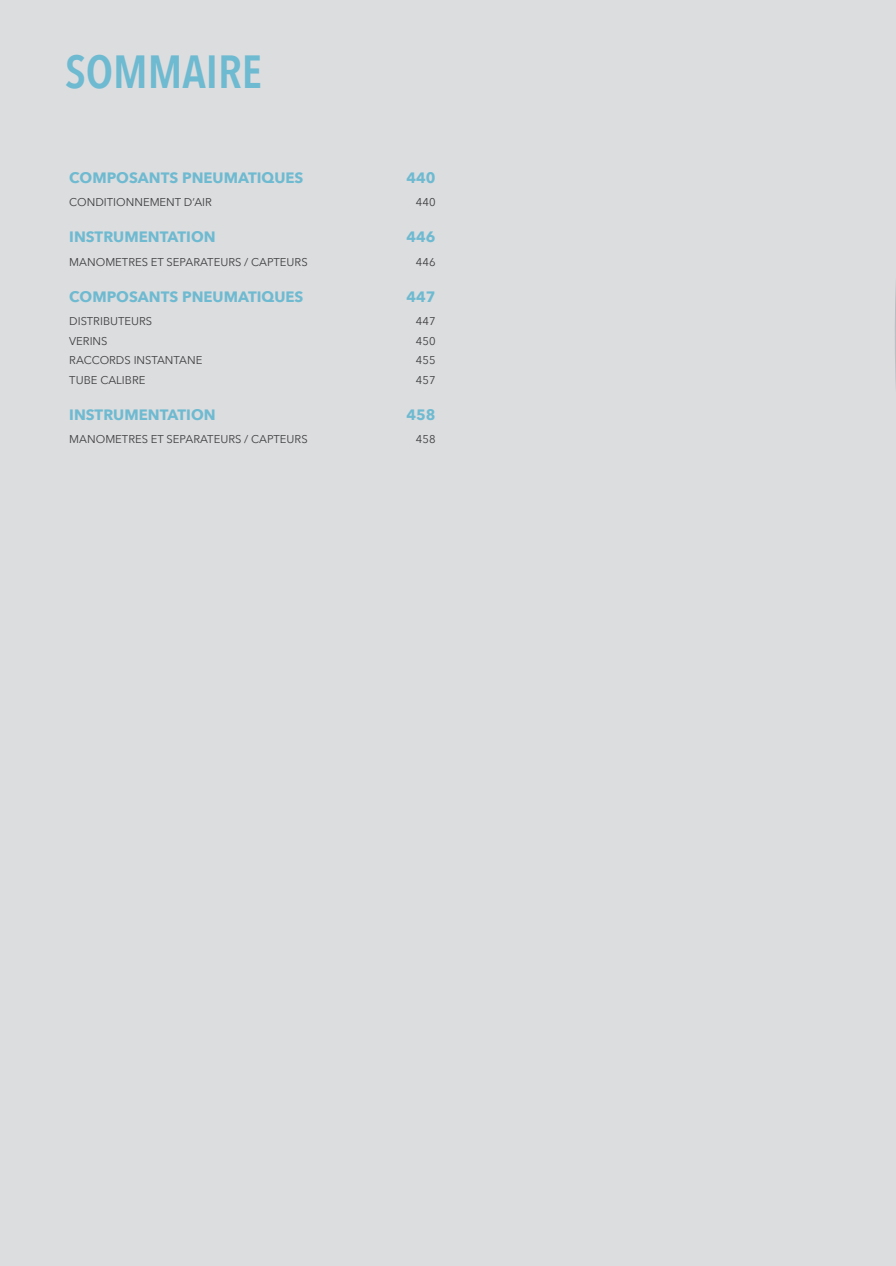
<style>
.page{position:relative;width:896px;height:1266px;background:#fff}
.page>*{position:absolute;margin:0;border:0;box-sizing:border-box;transform-origin:0 0}
.t1{font:600 46.35px "Avenir Next Condensed";color:#6ebad1}
.t2{font:700 15px "Avenir Next";color:#6ebad1}
.t3{font:11.25px "Avenir Next";color:#3e3e3f}
</style>
<div class="page">
<div style="left:0;top:0;width:895px;height:1265px;background:#dcdddf"></div>
<h1 class="t1" style="left:65px;top:32px;width:198px">SOMMAIRE</h1>
<h2 class="t2" style="left:69px;top:164px;width:236px">COMPOSANTS PNEUMATIQUES</h2>
<h2 class="t2" style="left:406px;top:164px;width:31px">440</h2>
<p class="t3" style="left:69px;top:192px;width:144px">CONDITIONNEMENT D’AIR</p>
<p class="t3" style="left:416px;top:192px;width:21px">440</p>
<h2 class="t2" style="left:69px;top:224px;width:148px">INSTRUMENTATION</h2>
<h2 class="t2" style="left:406px;top:224px;width:31px">446</h2>
<p class="t3" style="left:69px;top:252px;width:240px">MANOMETRES ET SEPARATEURS / CAPTEURS</p>
<p class="t3" style="left:416px;top:252px;width:21px">446</p>
<h2 class="t2" style="left:69px;top:283px;width:236px">COMPOSANTS PNEUMATIQUES</h2>
<h2 class="t2" style="left:406px;top:283px;width:31px">447</h2>
<p class="t3" style="left:69px;top:312px;width:84px">DISTRIBUTEURS</p>
<p class="t3" style="left:416px;top:312px;width:21px">447</p>
<p class="t3" style="left:69px;top:331px;width:40px">VERINS</p>
<p class="t3" style="left:416px;top:331px;width:21px">450</p>
<p class="t3" style="left:69px;top:351px;width:135px">RACCORDS INSTANTANE</p>
<p class="t3" style="left:416px;top:351px;width:21px">455</p>
<p class="t3" style="left:69px;top:370px;width:78px">TUBE CALIBRE</p>
<p class="t3" style="left:416px;top:370px;width:21px">457</p>
<h2 class="t2" style="left:69px;top:402px;width:148px">INSTRUMENTATION</h2>
<h2 class="t2" style="left:406px;top:402px;width:31px">458</h2>
<p class="t3" style="left:69px;top:430px;width:240px">MANOMETRES ET SEPARATEURS / CAPTEURS</p>
<p class="t3" style="left:416px;top:430px;width:21px">458</p>
</div>
